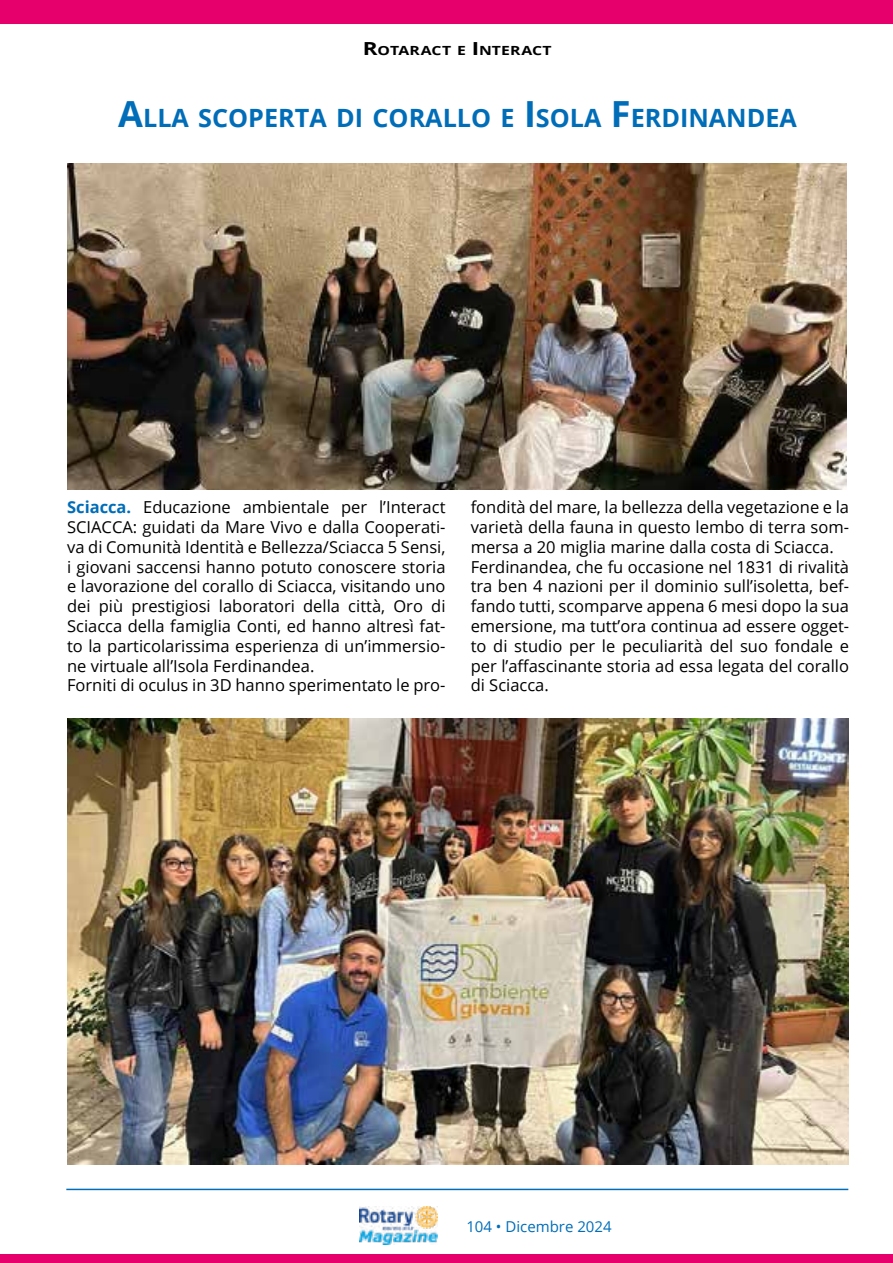
<style>
.page{position:relative;width:893px;height:1263px;background:#fff}
.page>*{position:absolute;margin:0;border:0;box-sizing:border-box;transform-origin:0 0}
.t1{font:700 25.2px "Open Sans";color:#006db8}
.t2{font:16.5px/19.8px "Open Sans";color:#000}
.t3{font:15px "Open Sans";color:#006db8}
.t4{font:700 12.6px "Open Sans";letter-spacing:.005em;color:#000;scale:1.25 1}
.s1{font-size:18px}
.s2{font-size:36px}
.s3{font-weight:700;color:#006db8}
</style>
<div class="page">
<img style="left:359px;top:1206px;width:78px;height:39px">
<hr style="left:66px;top:1189px;width:782px;height:1px;background:#006db8">
<div style="left:0;top:0;width:893px;height:23px;background:#e6006c"></div>
<div style="left:0;top:1254px;width:893px;height:9px;background:#e6006c"></div>
<img style="left:67px;top:163px;width:780px;height:326px">
<img style="left:67px;top:719px;width:781px;height:445px">
<p class="t4" style="left:363px;top:42px;width:152px"><span class="s1">R</span>OTARACT E <span class="s1">I</span>NTERACT</p>
<h1 class="t1" style="left:118px;top:100px;width:680px"><span class="s2">A</span>LLA SCOPERTA DI CORALLO E <span class="s2">I</span> SOLA <span class="s2">F</span>ERDINANDEA</h1>
<p class="t2" style="left:67px;top:497px;width:380px"><span class="s3">Sciacca.</span> Educazione ambientale per l’Interact SCIACCA: guidati da Mare Vivo e dalla Cooperati&shy;va di Comunità Identità e Bellezza/Sciacca 5 Sensi, i giovani saccensi hanno potuto conoscere storia e lavorazione del corallo di Sciacca, visitando uno dei più prestigiosi laboratori della città, Oro di Sciacca della famiglia Conti, ed hanno altresì fat&shy;to la particolarissima esperienza di un’immersio&shy;ne virtuale all’Isola Ferdinandea.<br>Forniti di oculus in 3D hanno sperimentato le pro-</p>
<p class="t2" style="left:471px;top:497px;width:380px">fondità del mare, la bellezza della vegetazione e la varietà della fauna in questo lembo di terra som&shy;mersa a 20 miglia marine dalla costa di Sciacca.<br>Ferdinandea, che fu occasione nel 1831 di rivalità tra ben 4 nazioni per il dominio sull’isoletta, bef&shy;fando tutti, scomparve appena 6 mesi dopo la sua emersione, ma tutt’ora continua ad essere ogget&shy;to di studio per le peculiarità del suo fondale e per l’affascinante storia ad essa legata del corallo di Sciacca.</p>
<p class="t3" style="left:466px;top:1216px;width:147px">104 • Dicembre 2024</p>
</div>
